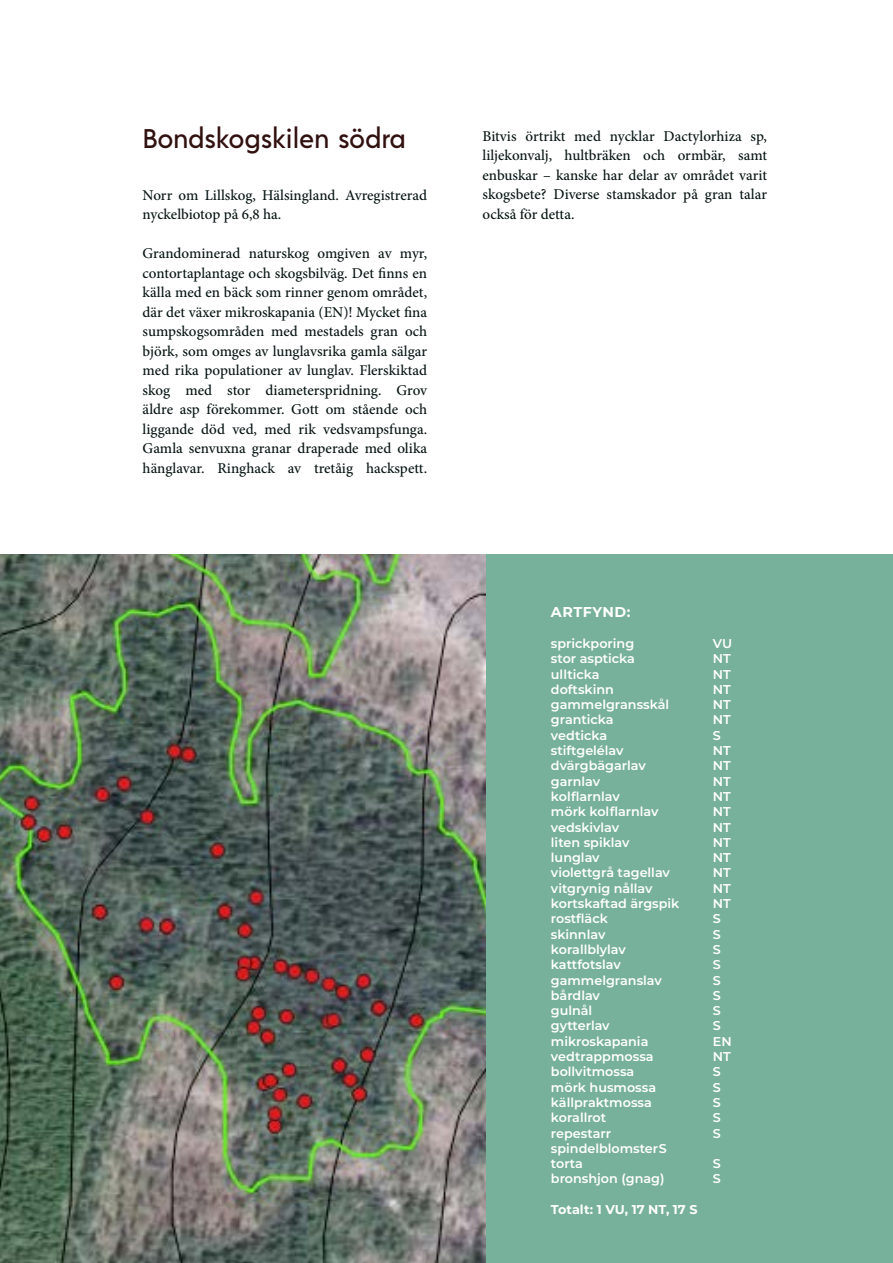
<style>
.page{position:relative;width:893px;height:1263px;background:#fff}
.page>*{position:absolute;margin:0;border:0;box-sizing:border-box;transform-origin:0 0}
.t1{font:500 27px "Acre";letter-spacing:-.01em;color:#311010}
.t2{font:500 15px/19.5px "Minion Pro";color:#081514;text-align:justify}
.t3{font:700 14.25px "Montserrat";letter-spacing:.04em;color:#fff}
.t4{font:600 12.75px/15.3px "Montserrat";color:#fff}
.t5{font:700 12.75px "Montserrat";color:#fff}
</style>
<div class="page">
<img style="left:0;top:554px;width:486px;height:709px">
<div style="left:486px;top:554px;width:407px;height:709px;background:#78b19b"></div>
<h1 class="t1" style="left:143px;top:119px;width:265px">Bondskogskilen södra</h1>
<p class="t2" style="left:143px;top:185px;width:286px">Norr om Lillskog, Hälsingland. Avregistrerad nyckelbiotop på 6,8 ha.</p>
<p class="t2" style="left:143px;top:243px;width:286px">Grandominerad naturskog omgiven av myr, contortaplantage och skogsbilväg. Det finns en källa med en bäck som rinner genom området, där det växer mikroskapania (EN)! Mycket fina sumpskogsområden med mestadels gran och björk, som omges av lunglavsrika gamla sälgar med rika populationer av lunglav. Flerskiktad skog med stor diameterspridning. Grov äldre asp förekommer. Gott om stående och liggande död ved, med rik vedsvampsfunga.<br>Gamla senvuxna granar draperade med olika hänglavar. Ringhack av tretåig hackspett.</p>
<p class="t2" style="left:483px;top:126px;width:286px">Bitvis örtrikt med nycklar Dactylorhiza sp, liljekonvalj, hultbräken och ormbär, samt enbuskar – kanske har delar av området varit skogsbete? Diverse stamskador på gran talar också för detta.</p>
<p class="t3" style="left:551px;top:602px;width:81px">ARTFYND:</p>
<p class="t4" style="left:551px;top:635px;width:85px">sprickporing</p>
<p class="t4" style="left:713px;top:635px;width:21px">VU</p>
<p class="t4" style="left:551px;top:650px;width:86px">stor aspticka</p>
<p class="t4" style="left:713px;top:650px;width:20px">NT</p>
<p class="t4" style="left:551px;top:666px;width:50px">ullticka</p>
<p class="t4" style="left:713px;top:666px;width:20px">NT</p>
<p class="t4" style="left:551px;top:681px;width:64px">doftskinn</p>
<p class="t4" style="left:713px;top:681px;width:20px">NT</p>
<p class="t4" style="left:551px;top:696px;width:120px">gammelgransskål</p>
<p class="t4" style="left:713px;top:696px;width:20px">NT</p>
<p class="t4" style="left:551px;top:712px;width:64px">granticka</p>
<p class="t4" style="left:713px;top:712px;width:20px">NT</p>
<p class="t4" style="left:551px;top:727px;width:58px">vedticka</p>
<p class="t4" style="left:713px;top:727px;width:10px">S</p>
<p class="t4" style="left:551px;top:742px;width:74px">stiftgelélav</p>
<p class="t4" style="left:713px;top:742px;width:20px">NT</p>
<p class="t4" style="left:551px;top:757px;width:96px">dvärgbägarlav</p>
<p class="t4" style="left:713px;top:757px;width:20px">NT</p>
<p class="t4" style="left:551px;top:773px;width:51px">garnlav</p>
<p class="t4" style="left:713px;top:773px;width:20px">NT</p>
<p class="t4" style="left:551px;top:788px;width:70px">kolflarnlav</p>
<p class="t4" style="left:713px;top:788px;width:20px">NT</p>
<p class="t4" style="left:551px;top:803px;width:109px">mörk kolflarnlav</p>
<p class="t4" style="left:713px;top:803px;width:20px">NT</p>
<p class="t4" style="left:551px;top:819px;width:70px">vedskivlav</p>
<p class="t4" style="left:713px;top:819px;width:20px">NT</p>
<p class="t4" style="left:551px;top:834px;width:80px">liten spiklav</p>
<p class="t4" style="left:713px;top:834px;width:20px">NT</p>
<p class="t4" style="left:551px;top:849px;width:50px">lunglav</p>
<p class="t4" style="left:713px;top:849px;width:20px">NT</p>
<p class="t4" style="left:551px;top:865px;width:121px">violettgrå tagellav</p>
<p class="t4" style="left:713px;top:865px;width:20px">NT</p>
<p class="t4" style="left:551px;top:880px;width:103px">vitgrynig nållav</p>
<p class="t4" style="left:713px;top:880px;width:20px">NT</p>
<p class="t4" style="left:551px;top:895px;width:130px">kortskaftad ärgspik</p>
<p class="t4" style="left:713px;top:895px;width:20px">NT</p>
<p class="t4" style="left:551px;top:910px;width:58px">rostfläck</p>
<p class="t4" style="left:713px;top:910px;width:10px">S</p>
<p class="t4" style="left:551px;top:926px;width:56px">skinnlav</p>
<p class="t4" style="left:713px;top:926px;width:10px">S</p>
<p class="t4" style="left:551px;top:941px;width:76px">korallblylav</p>
<p class="t4" style="left:713px;top:941px;width:10px">S</p>
<p class="t4" style="left:551px;top:956px;width:71px">kattfotslav</p>
<p class="t4" style="left:713px;top:956px;width:10px">S</p>
<p class="t4" style="left:551px;top:972px;width:112px">gammelgranslav</p>
<p class="t4" style="left:713px;top:972px;width:10px">S</p>
<p class="t4" style="left:551px;top:987px;width:51px">bårdlav</p>
<p class="t4" style="left:713px;top:987px;width:10px">S</p>
<p class="t4" style="left:551px;top:1002px;width:43px">gulnål</p>
<p class="t4" style="left:713px;top:1002px;width:10px">S</p>
<p class="t4" style="left:551px;top:1018px;width:60px">gytterlav</p>
<p class="t4" style="left:713px;top:1018px;width:10px">S</p>
<p class="t4" style="left:551px;top:1033px;width:99px">mikroskapania</p>
<p class="t4" style="left:713px;top:1033px;width:20px">EN</p>
<p class="t4" style="left:551px;top:1048px;width:104px">vedtrappmossa</p>
<p class="t4" style="left:713px;top:1048px;width:20px">NT</p>
<p class="t4" style="left:551px;top:1063px;width:85px">bollvitmossa</p>
<p class="t4" style="left:713px;top:1063px;width:10px">S</p>
<p class="t4" style="left:551px;top:1079px;width:107px">mörk husmossa</p>
<p class="t4" style="left:713px;top:1079px;width:10px">S</p>
<p class="t4" style="left:551px;top:1094px;width:102px">källpraktmossa</p>
<p class="t4" style="left:713px;top:1094px;width:10px">S</p>
<p class="t4" style="left:551px;top:1109px;width:57px">korallrot</p>
<p class="t4" style="left:713px;top:1109px;width:10px">S</p>
<p class="t4" style="left:551px;top:1125px;width:62px">repestarr</p>
<p class="t4" style="left:713px;top:1125px;width:10px">S</p>
<p class="t4" style="left:551px;top:1140px;width:118px">spindelblomsterS torta</p>
<p class="t4" style="left:713px;top:1155px;width:10px">S</p>
<p class="t4" style="left:551px;top:1171px;width:115px">bronshjon (gnag)</p>
<p class="t4" style="left:713px;top:1171px;width:10px">S</p>
<p class="t5" style="left:551px;top:1200px;width:148px">Totalt: 1 VU, 17 NT, 17 S</p>
</div>
